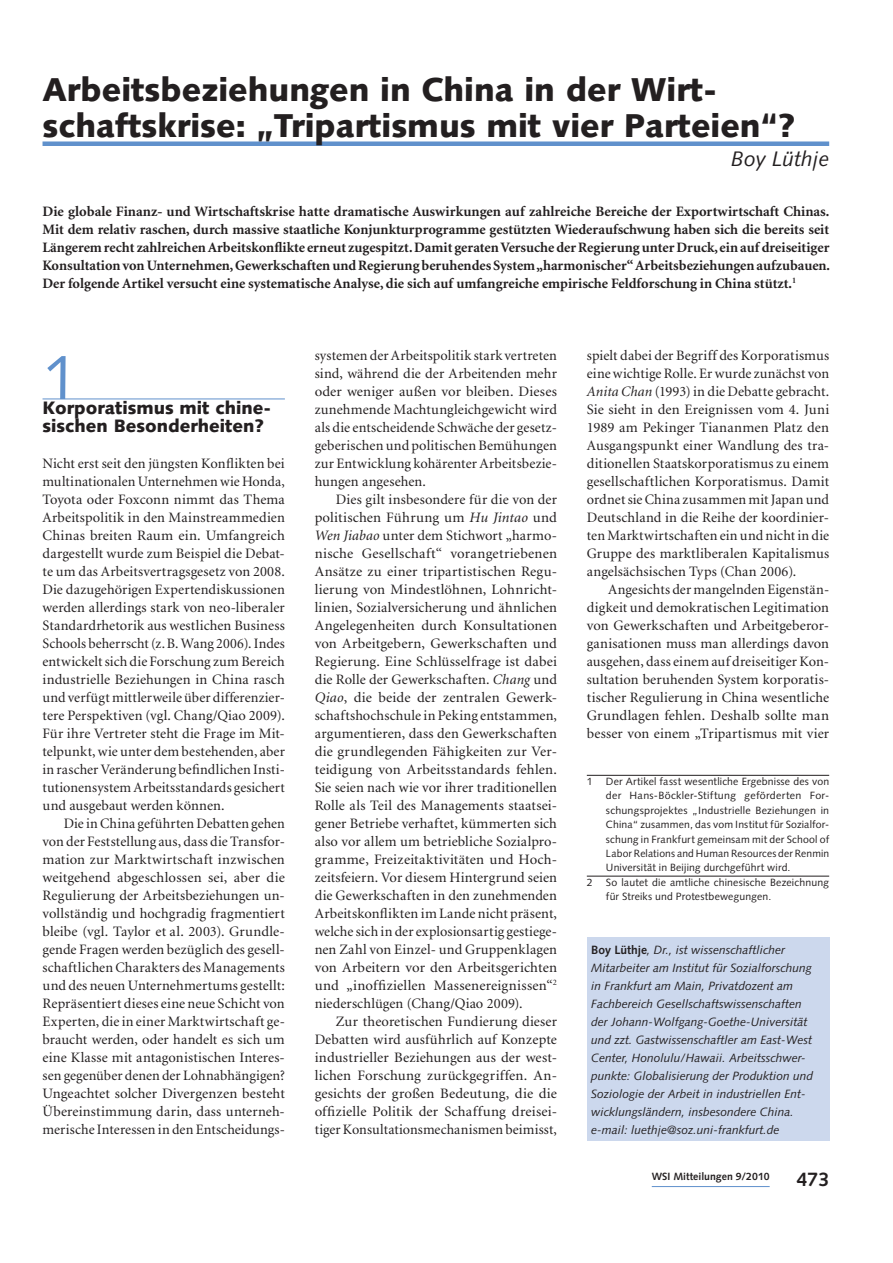
<style>
.page{position:relative;width:893px;height:1263px;background:#fff}
.page>*{position:absolute;margin:0;border:0;box-sizing:border-box;transform-origin:0 0}
.t1{font:63px "Syntax";color:#6091cc}
.t2{font:900 33px/36px "Syntax";color:#231f20}
.t3{font:italic 21px "Syntax";color:#231f20}
.t4{font:700 19.5px "Syntax";color:#231f20}
.t5{font:900 18px/18px "Syntax";color:#231f20}
.t6{font:14.4px/18px "Minion";letter-spacing:.01em;color:#231f20;text-align:justify}
.t7{font:700 14.4px/18px "Minion";color:#231f20;text-align:justify}
.t8{font:italic 12px/18px "Syntax";color:#231f20}
.t9{font:10.5px/14.4px "Syntax";letter-spacing:.015em;color:#231f20;text-align:justify}
.t10{font:700 10.5px "Syntax";color:#231f20}
.s1{font-style:italic}
.s2{font-weight:700;font-style:normal}
</style>
<div class="page">
<hr style="left:652px;top:1186px;width:118px;height:1px;background:#6091cc">
<div style="left:43px;top:141px;width:786px;height:5px;background:#6091cc"></div>
<hr style="left:43px;top:399px;width:242px;height:1px;background:#6091cc">
<div style="left:587px;top:937px;width:242px;height:203px;background:#ccd8ed"></div>
<hr style="left:587px;top:775px;width:242px;height:1px;background:#231f20">
<hr style="left:587px;top:876px;width:242px;height:1px;background:#231f20">
<h2 class="t2" style="left:43px;top:72px;width:755px">Arbeitsbeziehungen in China in der Wirt&shy;schaftskrise: „Tripartismus mit vier Parteien“?</h2>
<h3 class="t3" style="left:731px;top:147px;width:100px">Boy Lüthje</h3>
<p class="t7" style="left:43px;top:203px;width:789px">Die globale Finanz- und Wirtschaftskrise hatte dramatische Auswirkungen auf zahlreiche Bereiche der Exportwirtschaft Chinas.<br>Mit dem relativ raschen, durch massive staatliche Konjunkturprogramme gestützten Wiederaufschwung haben sich die bereits seit Längerem recht zahlreichen Arbeitskonflikte erneut zugespitzt. Damit geraten Versuche der Regierung unter Druck, ein auf dreiseitiger Konsultation von Unternehmen, Gewerkschaften und Regierung beruhendes System „harmonischer“ Arbeitsbeziehungen aufzubauen.<br>Der folgende Artikel versucht eine systematische Analyse, die sich auf umfangreiche empirische Feldforschung in China stützt.<sup>1</sup></p>
<h1 class="t1" style="left:43px;top:340px;width:37px">1</h1>
<p class="t5" style="left:43px;top:399px;width:230px">Korporatismus mit chine&shy;sischen Besonderheiten?</p>
<p class="t6" style="left:43px;top:455px;width:244px">Nicht erst seit den jüngsten Konflikten bei multinationalen Unternehmen wie Honda, Toyota oder Foxconn nimmt das Thema Arbeitspolitik in den Mainstreammedien Chinas breiten Raum ein. Umfangreich dargestellt wurde zum Beispiel die Debat&shy;te um das Arbeitsvertragsgesetz von 2008.<br>Die dazugehörigen Expertendiskussionen werden allerdings stark von neo-liberaler Standardrhetorik aus westlichen Business Schools beherrscht (z.B. Wang 2006). Indes entwickelt sich die Forschung zum Bereich industrielle Beziehungen in China rasch und verfügt mittlerweile über differenzier&shy;tere Perspektiven (vgl. Chang/Qiao 2009).<br>Für ihre Vertreter steht die Frage im Mit&shy;telpunkt, wie unter dem bestehenden, aber in rascher Veränderung befindlichen Insti&shy;tutionensystem Arbeitsstandards gesichert und ausgebaut werden können.</p>
<p class="t6" style="left:43px;top:815px;width:244px;text-indent:21px">Die in China geführten Debatten gehen von der Feststellung aus, dass die Transfor&shy;mation zur Marktwirtschaft inzwischen weitgehend abgeschlossen sei, aber die Regulierung der Arbeitsbeziehungen un&shy;vollständig und hochgradig fragmentiert bleibe (vgl. Taylor et al. 2003). Grundle&shy;gende Fragen werden bezüglich des gesell&shy;schaftlichen Charakters des Managements und des neuen Unternehmertums gestellt:<br>Repräsentiert dieses eine neue Schicht von Experten, die in einer Marktwirtschaft ge&shy;braucht werden, oder handelt es sich um eine Klasse mit antagonistischen Interes&shy;sen gegenüber denen der Lohnabhängigen?<br>Ungeachtet solcher Divergenzen besteht Übereinstimmung darin, dass unterneh&shy;merische Interessen in den Entscheidungs-</p>
<p class="t6" style="left:315px;top:347px;width:244px">systemen der Arbeitspolitik stark vertreten sind, während die der Arbeitenden mehr oder weniger außen vor bleiben. Dieses zunehmende Machtungleichgewicht wird als die entscheidende Schwäche der gesetz&shy;geberischen und politischen Bemühungen zur Entwicklung kohärenter Arbeitsbezie&shy;hungen angesehen.</p>
<p class="t6" style="left:315px;top:491px;width:244px;text-indent:21px">Dies gilt insbesondere für die von der politischen Führung um <span class="s1">Hu Jintao</span> und <span class="s1">Wen Jiabao</span> unter dem Stichwort „harmo&shy;nische Gesellschaft“ vorangetriebenen Ansätze zu einer tripartistischen Regu&shy;lierung von Mindestlöhnen, Lohnricht&shy;linien, Sozialversicherung und ähnlichen Angelegenheiten durch Konsultationen von Arbeitgebern, Gewerkschaften und Regierung. Eine Schlüsselfrage ist dabei die Rolle der Gewerkschaften. <span class="s1">Chang</span> und <span class="s1">Qiao</span>, die beide der zentralen Gewerk&shy;schaftshochschule in Peking entstammen, argumentieren, dass den Gewerkschaften die grundlegenden Fähigkeiten zur Ver&shy;teidigung von Arbeitsstandards fehlen.<br>Sie seien nach wie vor ihrer traditionellen Rolle als Teil des Managements staatsei&shy;gener Betriebe verhaftet, kümmerten sich also vor allem um betriebliche Sozialpro&shy;gramme, Freizeitaktivitäten und Hoch&shy;zeitsfeiern. Vor diesem Hintergrund seien die Gewerkschaften in den zunehmenden Arbeitskonflikten im Lande nicht präsent, welche sich in der explosionsartig gestiege&shy;nen Zahl von Einzel- und Gruppenklagen von Arbeitern vor den Arbeitsgerichten und „inoffiziellen Massenereignissen“<sup>2 </sup>niederschlügen (Chang/Qiao 2009).</p>
<p class="t6" style="left:315px;top:1013px;width:244px;text-indent:21px">Zur theoretischen Fundierung dieser Debatten wird ausführlich auf Konzepte industrieller Beziehungen aus der west&shy;lichen Forschung zurückgegriffen. An&shy;gesichts der großen Bedeutung, die die offizielle Politik der Schaffung dreisei&shy;tiger Konsultationsmechanismen beimisst,</p>
<p class="t6" style="left:587px;top:347px;width:244px">spielt dabei der Begriff des Korporatismus eine wichtige Rolle. Er wurde zunächst von <span class="s1">Anita Chan</span> (1993) in die Debatte gebracht.<br>Sie sieht in den Ereignissen vom 4. Juni 1989 am Pekinger Tiananmen Platz den Ausgangspunkt einer Wandlung des tra&shy;ditionellen Staatskorporatismus zu einem gesellschaftlichen Korporatismus. Damit ordnet sie China zusammen mit Japan und Deutschland in die Reihe der koordinier&shy;ten Marktwirtschaften ein und nicht in die Gruppe des marktliberalen Kapitalismus angelsächsischen Typs (Chan 2006).</p>
<p class="t6" style="left:587px;top:581px;width:244px;text-indent:21px">Angesichts der mangelnden Eigenstän&shy;digkeit und demokratischen Legitimation von Gewerkschaften und Arbeitgeberor&shy;ganisationen muss man allerdings davon ausgehen, dass einem auf dreiseitiger Kon&shy;sultation beruhenden System korporatis&shy;tischer Regulierung in China wesentliche Grundlagen fehlen. Deshalb sollte man besser von einem „Tripartismus mit vier</p>
<p class="t9" style="left:587px;top:774px;width:7px">1</p>
<p class="t9" style="left:606px;top:774px;width:225px">Der Artikel fasst wesentliche Ergebnisse des von der Hans-Böckler-Stiftung geförderten For&shy;schungsprojektes „Industrielle Beziehungen in China“ zusammen, das vom Institut für Sozialfor&shy;schung in Frankfurt gemeinsam mit der School of Labor Relations and Human Resources der Renmin Universität in Beijing durchgeführt wird.</p>
<p class="t9" style="left:587px;top:875px;width:7px">2</p>
<p class="t9" style="left:606px;top:875px;width:225px">So lautet die amtliche chinesische Bezeichnung für Streiks und Protestbewegungen.</p>
<p class="t8" style="left:591px;top:941px;width:224px"><span class="s2">Boy Lüthje</span>, Dr., ist wissenschaftlicher Mitarbeiter am Institut für Sozialforschung in Frankfurt am Main, Privatdozent am Fachbereich Gesellschaftswissenschaften der Johann-Wolfgang-Goethe-Universität und zzt. Gastwissenschaftler am East-West Center, Honolulu/Hawaii. Arbeitsschwer&shy;punkte: Globalisierung der Produktion und Soziologie der Arbeit in industriellen Ent&shy;wicklungsländern, insbesondere China. e-mail: luethje@soz.uni-frankfurt.de</p>
<p class="t10" style="left:652px;top:1170px;width:119px">WSI Mitteilungen 9/2010</p>
<h3 class="t4" style="left:797px;top:1168px;width:34px">473</h3>
</div>
